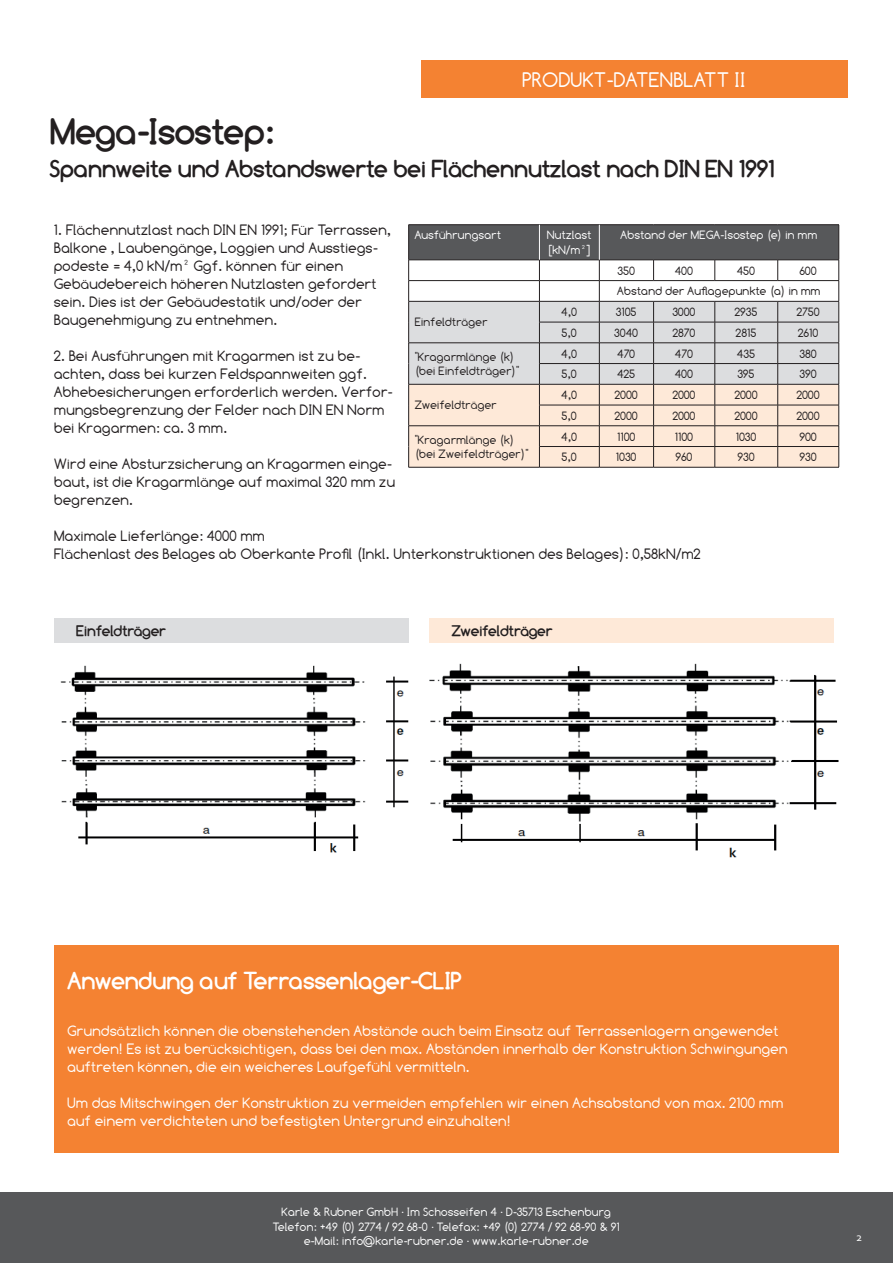
<style>
.page{position:relative;width:893px;height:1263px;background:#fff}
.page>*{position:absolute;margin:0;border:0;box-sizing:border-box;transform-origin:0 0}
.t1{font:700 36px "Comfortaa";color:#231f20}
.t2{font:700 24px "Comfortaa";color:#231f20}
.t3{font:700 24px "Comfortaa";color:#fff}
.t4{font:21px "Comfortaa";color:#fff}
.t5{font:15px/18px "Comfortaa";color:#231f20}
.t6{font:15px/18px "Comfortaa";color:#fff}
.t7{font:700 15px "Comfortaa";color:#231f20}
.t8{font:12px/14.4px "Comfortaa";color:#231f20}
.t9{font:12px/14.4px "Comfortaa";color:#fff;text-align:center}
.t10{font:12px "Corbel";color:#fff}
</style>
<div class="page">
<div style="left:421px;top:61px;width:426px;height:37px;background:#f48232"></div>
<div style="left:54px;top:945px;width:785px;height:207px;background:#f48232"></div>
<div style="left:0;top:1193px;width:893px;height:70px;background:#57585a"></div>
<img style="left:60px;top:665px;width:349px;height:188px">
<img style="left:429px;top:663px;width:410px;height:195px">
<div style="left:54px;top:619px;width:354px;height:24px;background:#dcdddf"></div>
<div style="left:429px;top:619px;width:405px;height:24px;background:#fee9d8"></div>
<hr style="left:408px;top:224px;width:131px;height:1px;background:#231f20">
<hr style="left:539px;top:224px;width:60px;height:1px;background:#231f20">
<hr style="left:599px;top:224px;width:55px;height:1px;background:#231f20">
<hr style="left:654px;top:224px;width:61px;height:1px;background:#231f20">
<hr style="left:715px;top:224px;width:63px;height:1px;background:#231f20">
<hr style="left:778px;top:224px;width:61px;height:1px;background:#231f20">
<svg style="left:408px;top:225px;width:431px;height:242px;background:#d0c9c5"></svg>
<hr style="left:408px;top:467px;width:131px;height:1px;background:#231f20">
<hr style="left:539px;top:467px;width:60px;height:1px;background:#231f20">
<hr style="left:599px;top:467px;width:55px;height:1px;background:#231f20">
<hr style="left:654px;top:467px;width:61px;height:1px;background:#231f20">
<hr style="left:715px;top:467px;width:63px;height:1px;background:#231f20">
<hr style="left:778px;top:467px;width:61px;height:1px;background:#231f20">
<hr style="left:539px;top:225px;width:1px;height:35px;background:#fff">
<hr style="left:599px;top:225px;width:1px;height:35px;background:#fff">
<h3 class="t4" style="left:522px;top:68px;width:225px">PRODUKT-DATENBLATT II</h3>
<h1 class="t1" style="left:50px;top:111px;width:226px">Mega-Isostep:</h1>
<h2 class="t2" style="left:50px;top:155px;width:727px">Spannweite und Abstandswerte bei Flächennutzlast nach DIN EN 1991</h2>
<p class="t5" style="left:54px;top:221px;width:339px">1. Flächennutzlast nach DIN EN 1991; Für Terrassen, Balkone , Laubengänge, Loggien und Ausstiegs&shy;podeste = 4,0 kN/m² Ggf. können für einen Gebäudebereich höheren Nutzlasten gefordert sein. Dies ist der Gebäudestatik und/oder der Baugenehmigung zu entnehmen.</p>
<p class="t5" style="left:54px;top:347px;width:340px">2. Bei Ausführungen mit Kragarmen ist zu be&shy;achten, dass bei kurzen Feldspannweiten ggf.<br>Abhebesicherungen erforderlich werden. Verfor&shy;mungsbegrenzung der Felder nach DIN EN Norm bei Kragarmen: ca. 3 mm.</p>
<p class="t5" style="left:54px;top:455px;width:343px">Wird eine Absturzsicherung an Kragarmen einge&shy;baut, ist die Kragarmlänge auf maximal 320 mm zu begrenzen.</p>
<p class="t5" style="left:54px;top:527px;width:649px">Maximale Lieferlänge: 4000 mm<br>Flächenlast des Belages ab Oberkante Profil (Inkl. Unterkonstruktionen des Belages): 0,58kN/m2</p>
<p class="t9" style="left:415px;top:228px;width:88px">Ausführungsart</p>
<p class="t9" style="left:547px;top:228px;width:46px;text-align:left">Nutzlast [kN/m²]</p>
<p class="t9" style="left:621px;top:228px;width:198px">Abstand der MEGA-Isostep (e) in mm</p>
<p class="t8" style="left:618px;top:263px;width:19px">350</p>
<p class="t8" style="left:675px;top:263px;width:20px">400</p>
<p class="t8" style="left:737px;top:263px;width:20px">450</p>
<p class="t8" style="left:617px;top:260px;width:205px;line-height:20.7px;text-indent:182px">600<br>Abstand der Auflagepunkte (a) in mm</p>
<p class="t8" style="left:562px;top:305px;width:17px">4,0</p>
<p class="t8" style="left:616px;top:305px;width:22px">3105</p>
<p class="t8" style="left:673px;top:305px;width:24px">3000</p>
<p class="t8" style="left:735px;top:305px;width:24px">2935</p>
<p class="t8" style="left:797px;top:305px;width:25px">2750</p>
<p class="t8" style="left:562px;top:325px;width:16px">5,0</p>
<p class="t8" style="left:615px;top:325px;width:25px">3040</p>
<p class="t8" style="left:673px;top:325px;width:24px">2870</p>
<p class="t8" style="left:736px;top:325px;width:22px">2815</p>
<p class="t8" style="left:798px;top:325px;width:22px">2610</p>
<p class="t8" style="left:415px;top:315px;width:75px">Einfeldträger</p>
<p class="t8" style="left:415px;top:349px;width:106px">"Kragarmlänge (k) (bei Einfeldträger)"</p>
<p class="t8" style="left:562px;top:346px;width:17px">4,0</p>
<p class="t8" style="left:617px;top:346px;width:19px">470</p>
<p class="t8" style="left:675px;top:346px;width:19px">470</p>
<p class="t8" style="left:737px;top:346px;width:19px">435</p>
<p class="t8" style="left:800px;top:346px;width:19px">380</p>
<p class="t8" style="left:562px;top:367px;width:16px">5,0</p>
<p class="t8" style="left:617px;top:367px;width:20px">425</p>
<p class="t8" style="left:675px;top:367px;width:20px">400</p>
<p class="t8" style="left:738px;top:367px;width:19px">395</p>
<p class="t8" style="left:800px;top:367px;width:19px">390</p>
<p class="t8" style="left:562px;top:388px;width:17px">4,0</p>
<p class="t8" style="left:615px;top:388px;width:25px">2000</p>
<p class="t8" style="left:673px;top:388px;width:25px">2000</p>
<p class="t8" style="left:735px;top:388px;width:25px">2000</p>
<p class="t8" style="left:797px;top:388px;width:25px">2000</p>
<p class="t8" style="left:562px;top:408px;width:16px">5,0</p>
<p class="t8" style="left:615px;top:408px;width:25px">2000</p>
<p class="t8" style="left:673px;top:408px;width:25px">2000</p>
<p class="t8" style="left:735px;top:408px;width:25px">2000</p>
<p class="t8" style="left:797px;top:408px;width:25px">2000</p>
<p class="t8" style="left:415px;top:398px;width:84px">Zweifeldträger</p>
<p class="t8" style="left:415px;top:432px;width:116px">"Kragarmlänge (k) (bei Zweifeldträger)"</p>
<p class="t8" style="left:562px;top:429px;width:17px">4,0</p>
<p class="t8" style="left:617px;top:429px;width:20px">1100</p>
<p class="t8" style="left:675px;top:429px;width:20px">1100</p>
<p class="t8" style="left:736px;top:429px;width:22px">1030</p>
<p class="t8" style="left:800px;top:429px;width:19px">900</p>
<p class="t8" style="left:562px;top:450px;width:16px">5,0</p>
<p class="t8" style="left:616px;top:450px;width:22px">1030</p>
<p class="t8" style="left:676px;top:450px;width:19px">960</p>
<p class="t8" style="left:738px;top:450px;width:19px">930</p>
<p class="t8" style="left:800px;top:450px;width:19px">930</p>
<p class="t7" style="left:77px;top:622px;width:91px">Einfeldträger</p>
<p class="t7" style="left:452px;top:622px;width:102px">Zweifeldträger</p>
<h2 class="t3" style="left:68px;top:967px;width:396px">Anwendung auf Terrassenlager-CLIP</h2>
<p class="t6" style="left:68px;top:1022px;width:722px">Grundsätzlich können die obenstehenden Abstände auch beim Einsatz auf Terrassenlagern angewendet werden! Es ist zu berücksichtigen, dass bei den max. Abständen innerhalb der Konstruktion Schwingungen auftreten können, die ein weicheres Laufgefühl vermitteln.</p>
<p class="t6" style="left:68px;top:1094px;width:718px">Um das Mitschwingen der Konstruktion zu vermeiden empfehlen wir einen Achsabstand von max. 2100 mm auf einem verdichteten und befestigten Untergrund einzuhalten!</p>
<p class="t9" style="left:273px;top:1205px;width:349px">Karle &amp; Rubner GmbH · Im Schosseifen 4 · D-35713 Eschenburg<br>Telefon: +49 (0) 2774 / 92 68-0 · Telefax: +49 (0) 2774 / 92 68-90 &amp; 91 e-Mail: info@karle-rubner.de · www.karle-rubner.de</p>
<p class="t10" style="left:856px;top:1230px;width:8px">2</p>
</div>
